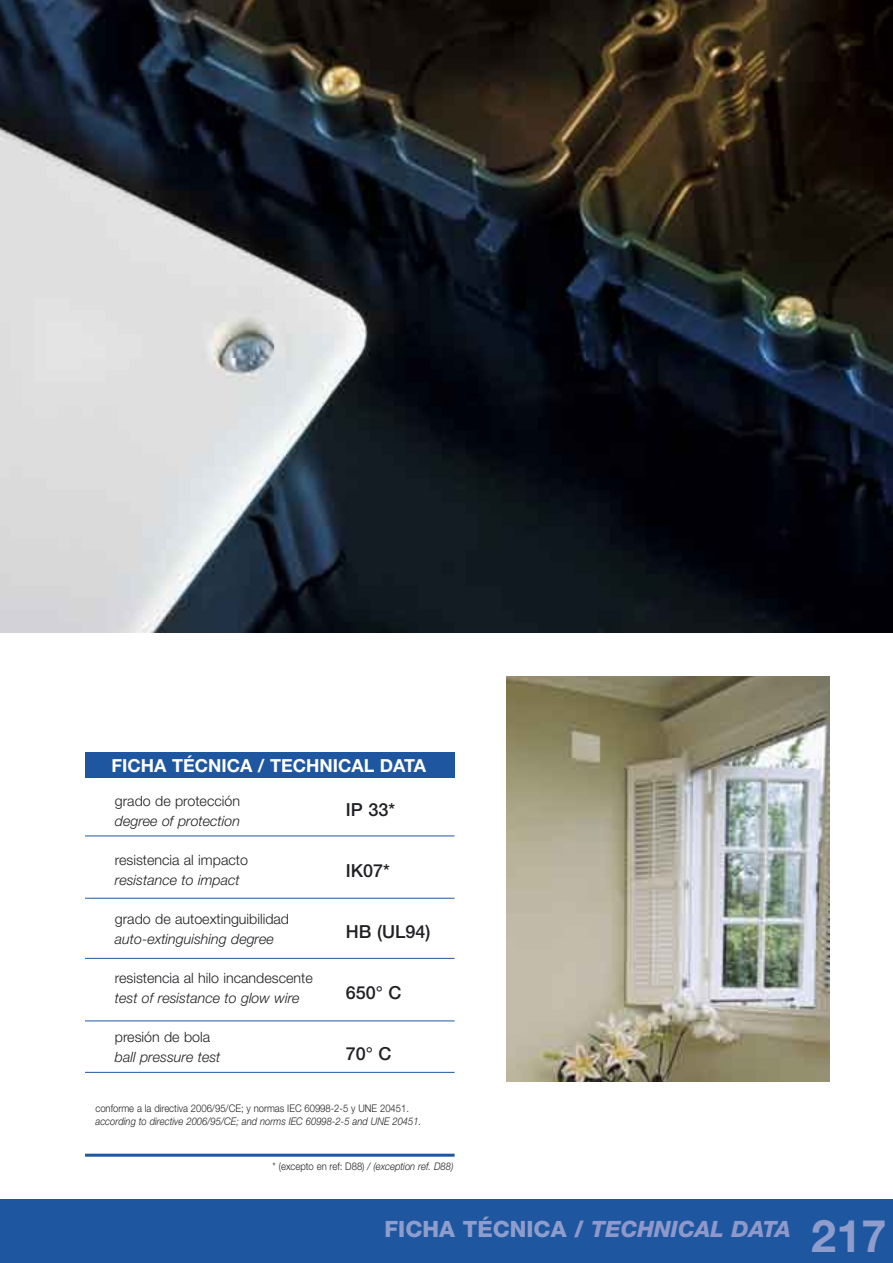
<style>
.page{position:relative;width:893px;height:1263px;background:#fff}
.page>*{position:absolute;margin:0;border:0;box-sizing:border-box;transform-origin:0 0}
.t1{font:700 45px "Helvetica Neue";color:#8e9dcc}
.cajas_texto_TIPO{font:italic 800 22.5px "Helvetica Neue";color:#8f98ca}
.t2{font:500 18px "Helvetica Neue";color:#212125}
.t3{font:700 18px "Helvetica Neue";color:#fff}
.t4{font:300 14.25px "Helvetica Neue";color:#212125}
.t5{font:italic 300 14.25px "Helvetica Neue";color:#212125}
.t6{font:300 10.5px "Helvetica Neue";color:#212125;scale:.9 1}
.t7{font:italic 300 10.5px "Helvetica Neue";color:#212125;scale:.9 1}
.s1{font-style:italic}
.s2{font-style:normal;color:#8e9dcc}
.s3{font-style:normal}
</style>
<div class="page">
<div style="left:0;top:1199px;width:893px;height:64px;background:#1e57a0"></div>
<img style="left:506px;top:676px;width:323px;height:405px">
<div style="left:85px;top:753px;width:370px;height:25px;background:#1e57a0"></div>
<hr style="left:85px;top:836px;width:370px;height:1px;background:#1e57a0">
<hr style="left:85px;top:898px;width:370px;height:1px;background:#1e57a0">
<hr style="left:85px;top:958px;width:370px;height:1px;background:#1e57a0">
<hr style="left:85px;top:1020px;width:370px;height:1px;background:#1e57a0">
<hr style="left:85px;top:1072px;width:370px;height:1px;background:#1e57a0">
<hr style="left:85px;top:1154px;width:370px;height:3px;background:#1e57a0">
<img style="left:0;top:0;width:893px;height:632px">
<p class="t3" style="left:112px;top:755px;width:316px">FICHA TÉCNICA / TECHNICAL DATA</p>
<p class="t4" style="left:115px;top:792px;width:127px">grado de protección</p>
<p class="t5" style="left:115px;top:812px;width:127px">degree of protection</p>
<p class="t4" style="left:115px;top:851px;width:135px">resistencia al impacto</p>
<p class="t5" style="left:115px;top:871px;width:126px">resistance to impact</p>
<p class="t4" style="left:115px;top:910px;width:176px">grado de autoextinguibilidad</p>
<p class="t5" style="left:115px;top:930px;width:161px">auto-extinguishing degree</p>
<p class="t4" style="left:115px;top:969px;width:199px">resistencia al hilo incandescente</p>
<p class="t5" style="left:115px;top:989px;width:186px">test of resistance to glow wire</p>
<p class="t4" style="left:115px;top:1028px;width:97px">presión de bola</p>
<p class="t5" style="left:115px;top:1048px;width:107px">ball pressure test</p>
<p class="t2" style="left:346px;top:798px;width:51px">IP 33*</p>
<p class="t2" style="left:346px;top:859px;width:46px">IK07*</p>
<p class="t2" style="left:346px;top:920px;width:86px">HB (UL94)</p>
<p class="t2" style="left:346px;top:981px;width:57px">650° C</p>
<p class="t2" style="left:346px;top:1042px;width:47px">70° C</p>
<p class="t6" style="left:95px;top:1101px;width:350px">conforme a la directiva 2006/95/CE; y normas IEC 60998-2-5 y UNE 20451.</p>
<p class="t7" style="left:95px;top:1115px;width:364px">according to directive 2006/95/CE; and norms IEC 60998-2-5 and UNE 20451.</p>
<p class="t6" style="left:273px;top:1159px;width:202px">* (excepto en ref: D88) <span class="s1">/ (exception ref. D88)</span></p>
<p class="cajas_texto_TIPO" style="left:385px;top:1216px;width:408px"><span class="s2">FICHA TÉCNICA</span> <span class="s3">/</span> TECHNICAL DATA</p>
<p class="t1" style="left:811px;top:1208px;width:77px">217</p>
</div>
